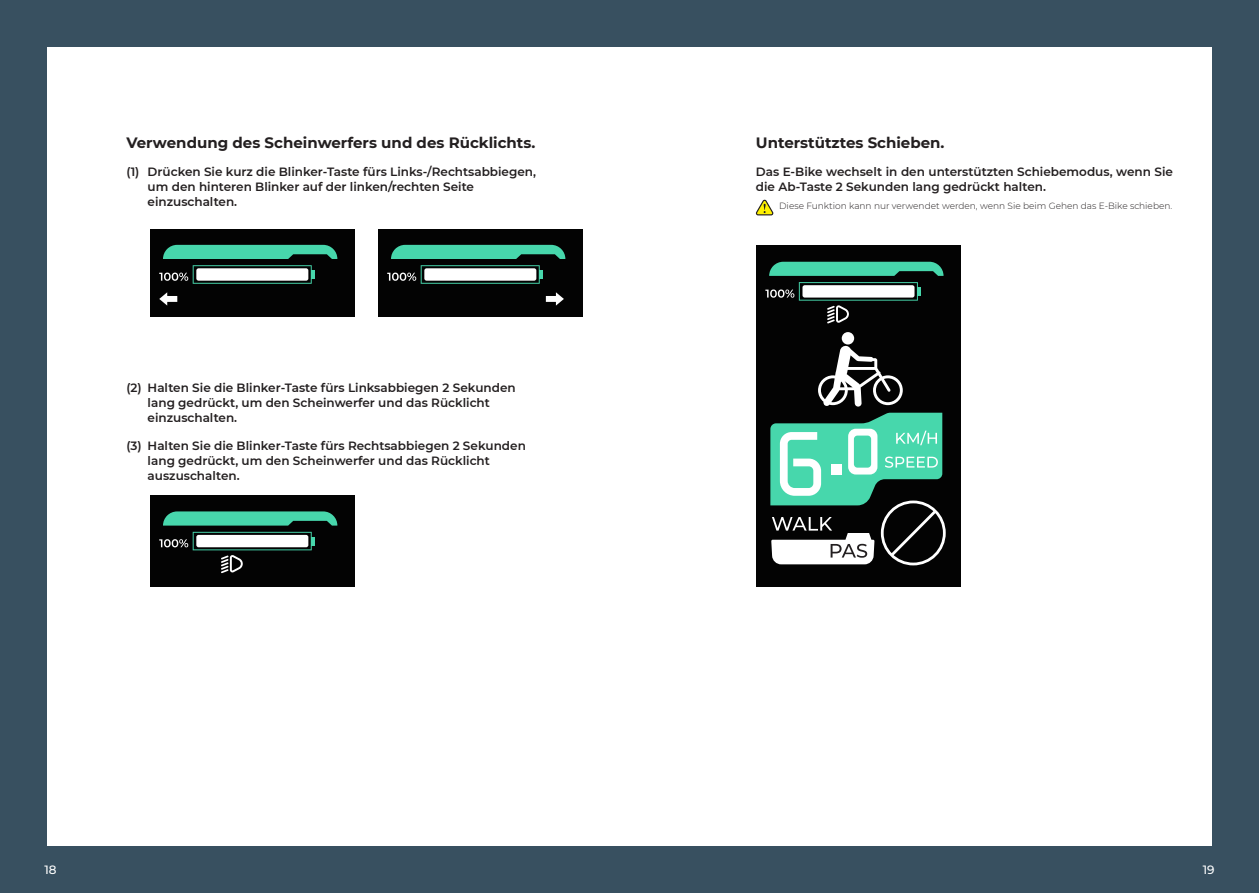
<style>
.page{position:relative;width:1259px;height:893px;background:#fff}
.page>*{position:absolute;margin:0;border:0;box-sizing:border-box;transform-origin:0 0}
.t1{font:700 15px "Montserrat";color:#231f20}
.t2{font:600 12px/15px "Montserrat";color:#231f20}
.t3{font:500 12px "Montserrat";color:#fff}
.t4{font:300 9px "Montserrat";color:#231f20}
</style>
<div class="page">
<div style="left:0;top:0;width:47px;height:893px;background:#385060"></div>
<div style="left:1212px;top:0;width:47px;height:893px;background:#385060"></div>
<div style="left:0;top:846px;width:1259px;height:47px;background:#385060"></div>
<div style="left:0;top:0;width:1259px;height:47px;background:#385060"></div>
<div style="left:150px;top:229px;width:205px;height:87px;background:#030303"></div>
<svg style="left:163px;top:245px;width:174px;height:14px;background:#3fc099"></svg>
<svg style="left:159px;top:265px;width:156px;height:19px"></svg>
<svg style="left:159px;top:292px;width:18px;height:14px"></svg>
<div style="left:378px;top:229px;width:205px;height:87px;background:#030303"></div>
<svg style="left:391px;top:245px;width:174px;height:14px;background:#3fc099"></svg>
<svg style="left:387px;top:265px;width:156px;height:19px"></svg>
<svg style="left:546px;top:292px;width:18px;height:14px"></svg>
<div style="left:150px;top:495px;width:205px;height:92px;background:#030303"></div>
<svg style="left:163px;top:511px;width:174px;height:15px;background:#3cb591"></svg>
<svg style="left:159px;top:532px;width:156px;height:41px"></svg>
<svg style="left:755px;top:200px;width:19px;height:16px"></svg>
<div style="left:756px;top:246px;width:205px;height:341px;background:#030303"></div>
<svg style="left:769px;top:262px;width:174px;height:14px;background:#3fbe98"></svg>
<svg style="left:818px;top:345px;width:84px;height:62px"></svg>
<div style="left:841px;top:332px;width:13px;height:12px;background:#fff;border-radius:50%"></div>
<svg style="left:765px;top:282px;width:156px;height:41px"></svg>
<svg style="left:770px;top:413px;width:175px;height:152px"></svg>
<p class="t1" style="left:126px;top:132px;width:410px">Verwendung des Scheinwerfers und des Rücklichts.</p>
<p class="t2" style="left:148px;top:164px;width:390px;text-indent:-21px">(1) Drücken Sie kurz die Blinker-Taste fürs Links-/Rechtsabbiegen, um den hinteren Blinker auf der linken/rechten Seite einzuschalten.</p>
<p class="t2" style="left:148px;top:380px;width:369px;text-indent:-21px">(2) Halten Sie die Blinker-Taste fürs Linksabbiegen 2 Sekunden lang gedrückt, um den Scheinwerfer und das Rücklicht einzuschalten.</p>
<p class="t2" style="left:148px;top:437px;width:380px;text-indent:-21px">(3) Halten Sie die Blinker-Taste fürs Rechtsabbiegen 2 Sekunden lang gedrückt, um den Scheinwerfer und das Rücklicht auszuschalten.</p>
<p class="t1" style="left:756px;top:132px;width:190px">Unterstütztes Schieben.</p>
<p class="t2" style="left:756px;top:164px;width:418px">Das E-Bike wechselt in den unterstützten Schiebemodus, wenn Sie die Ab-Taste 2 Sekunden lang gedrückt halten.</p>
<p class="t4" style="left:779px;top:200px;width:394px">Diese Funktion kann nur verwendet werden, wenn Sie beim Gehen das E-Bike schieben.</p>
<p class="t3" style="left:44px;top:861px;width:14px">18</p>
<p class="t3" style="left:1202px;top:861px;width:13px">19</p>
</div>
